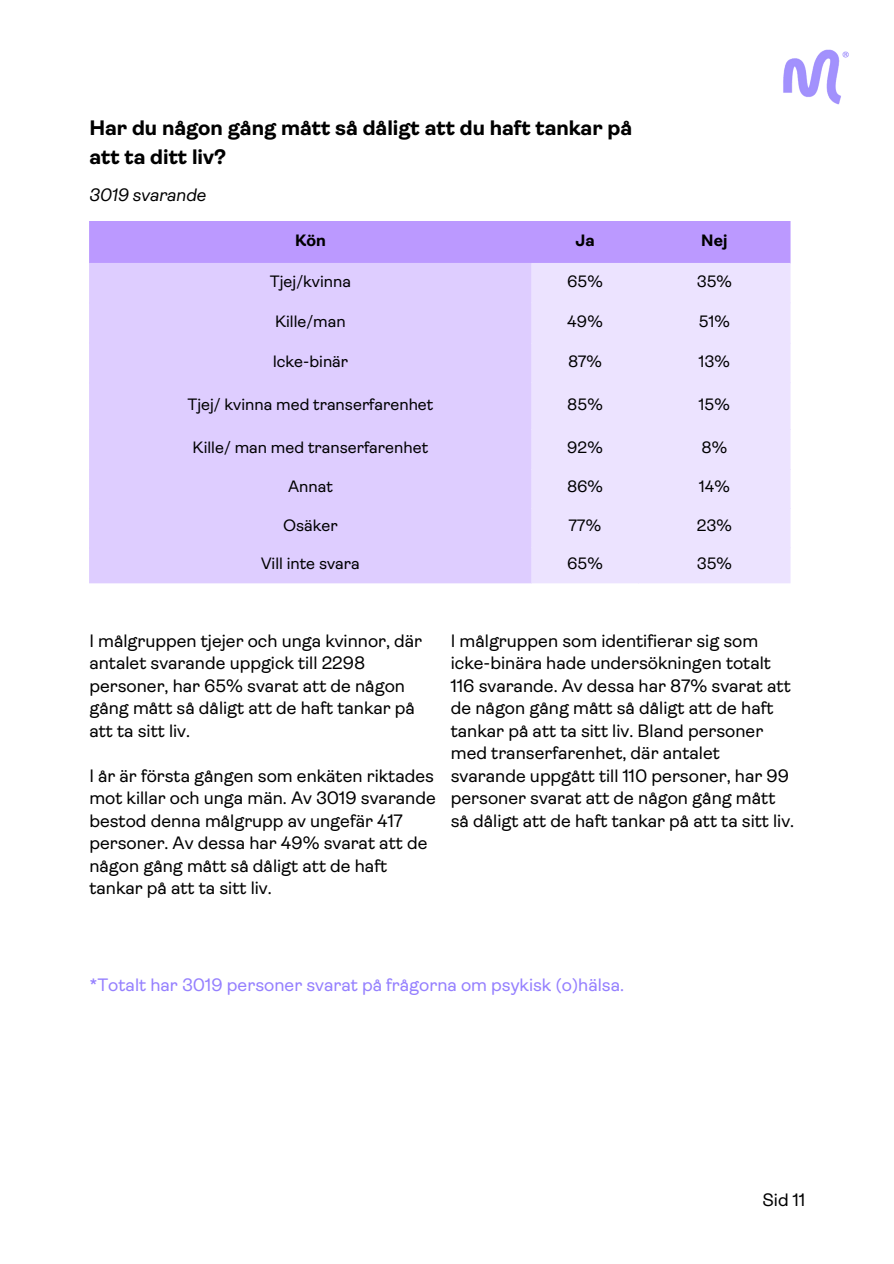
<style>
.page{position:relative;width:894px;height:1264px;background:#fff}
.page>*{position:absolute;margin:0;border:0;box-sizing:border-box;transform-origin:0 0}
.t1{font:700 21px/29.2px "Ambit";color:#000}
.t2{font:18px/22.5px "Ambit";color:#000}
.t3{font:18px "Ambit";color:#9580fe}
.t4{font:italic 18px "Ambit";color:#000}
.t5{font:18px "Ambit";color:#000001}
.t6{font:16.5px "Ambit";color:#000}
.t7{font:700 16.5px "Ambit";color:#000}
</style>
<div class="page">
<img style="left:783px;top:49px;width:66px;height:56px">
<div style="left:89px;top:221px;width:701px;height:42px;background:#b9f"></div>
<div style="left:89px;top:263px;width:442px;height:320px;background:#decdff"></div>
<div style="left:531px;top:263px;width:259px;height:320px;background:#ece3ff"></div>
<p class="t1" style="left:89px;top:115px;width:544px">Har du någon gång mått så dåligt att du haft tankar på att ta ditt liv?</p>
<p class="t4" style="left:89px;top:188px;width:119px">3019 svarande</p>
<p class="t7" style="left:295px;top:233px;width:32px">Kön</p>
<p class="t7" style="left:575px;top:233px;width:21px">Ja</p>
<p class="t7" style="left:701px;top:233px;width:28px">Nej</p>
<p class="t6" style="left:270px;top:274px;width:83px">Tjej/kvinna</p>
<p class="t6" style="left:567px;top:274px;width:37px">65%</p>
<p class="t6" style="left:696px;top:274px;width:37px">35%</p>
<p class="t6" style="left:275px;top:314px;width:72px">Kille/man</p>
<p class="t6" style="left:567px;top:314px;width:37px">49%</p>
<p class="t6" style="left:698px;top:314px;width:32px">51%</p>
<p class="t6" style="left:272px;top:354px;width:77px">Icke-binär</p>
<p class="t6" style="left:568px;top:354px;width:36px">87%</p>
<p class="t6" style="left:698px;top:354px;width:33px">13%</p>
<p class="t6" style="left:187px;top:397px;width:247px">Tjej/ kvinna med transerfarenhet</p>
<p class="t6" style="left:567px;top:397px;width:37px">85%</p>
<p class="t6" style="left:698px;top:397px;width:32px">15%</p>
<p class="t6" style="left:192px;top:441px;width:237px">Kille/ man med transerfarenhet</p>
<p class="t6" style="left:567px;top:441px;width:37px">92%</p>
<p class="t6" style="left:701px;top:441px;width:27px">8%</p>
<p class="t6" style="left:288px;top:479px;width:46px">Annat</p>
<p class="t6" style="left:567px;top:479px;width:38px">86%</p>
<p class="t6" style="left:698px;top:479px;width:32px">14%</p>
<p class="t6" style="left:283px;top:518px;width:56px">Osäker</p>
<p class="t6" style="left:568px;top:518px;width:34px">77%</p>
<p class="t6" style="left:696px;top:518px;width:37px">23%</p>
<p class="t6" style="left:261px;top:557px;width:100px">Vill inte svara</p>
<p class="t6" style="left:567px;top:557px;width:37px">65%</p>
<p class="t6" style="left:696px;top:557px;width:37px">35%</p>
<p class="t2" style="left:89px;top:631px;width:334px">I målgruppen tjejer och unga kvinnor, där antalet svarande uppgick till 2298 personer, har 65% svarat att de någon gång mått så dåligt att de haft tankar på att ta sitt liv.</p>
<p class="t2" style="left:89px;top:766px;width:348px">I år är första gången som enkäten riktades mot killar och unga män. Av 3019 svarande bestod denna målgrupp av ungefär 417 personer. Av dessa har 49% svarat att de någon gång mått så dåligt att de haft tankar på att ta sitt liv.</p>
<p class="t2" style="left:450px;top:631px;width:345px">I målgruppen som identifierar sig som icke-binära hade undersökningen totalt 116 svarande. Av dessa har 87% svarat att de någon gång mått så dåligt att de haft tankar på att ta sitt liv. Bland personer med transerfarenhet, där antalet svarande uppgått till 110 personer, har 99 personer svarat att de någon gång mått så dåligt att de haft tankar på att ta sitt liv.</p>
<p class="t3" style="left:89px;top:977px;width:536px">*Totalt har 3019 personer svarat på frågorna om psykisk (o)hälsa.</p>
<p class="t5" style="left:762px;top:1192px;width:44px">Sid 11</p>
</div>
